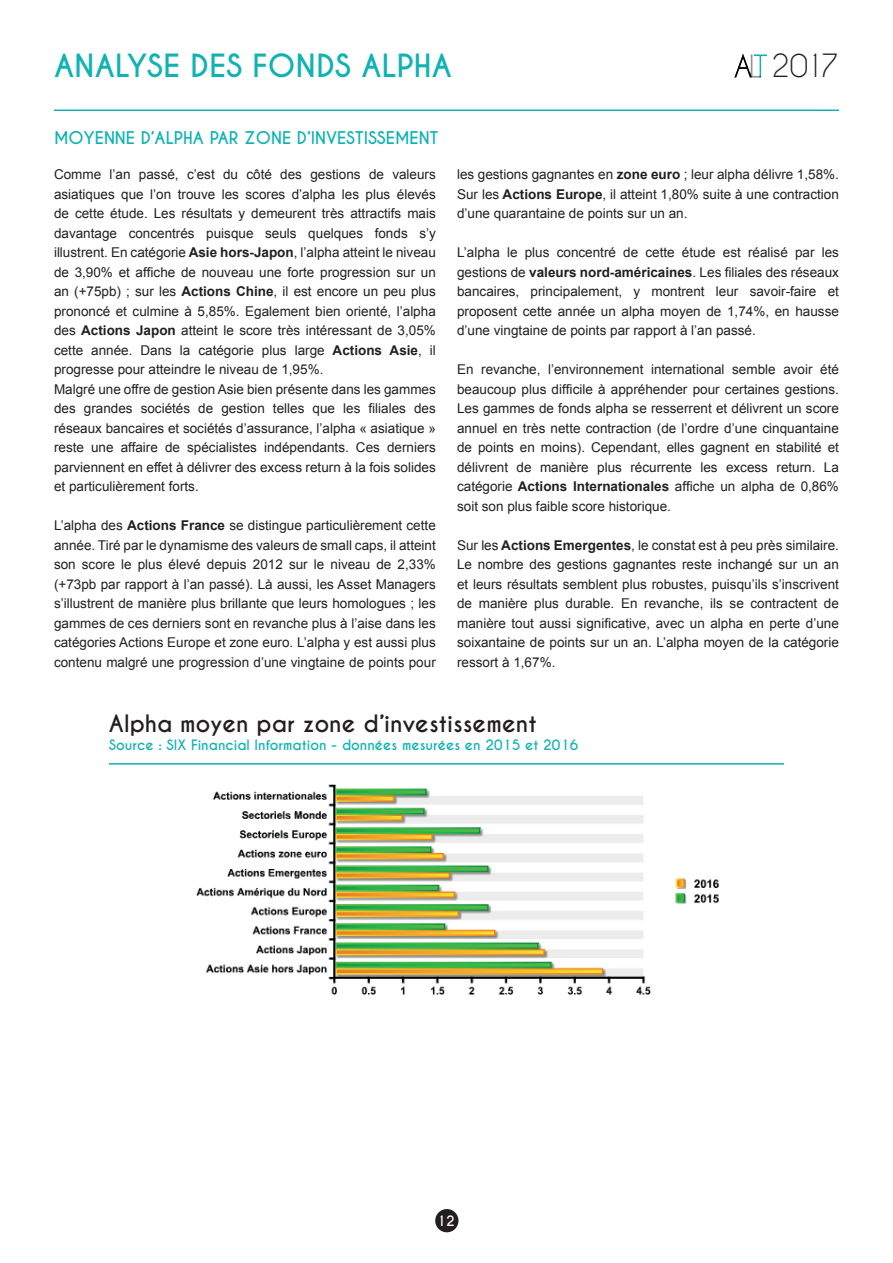
<style>
.page{position:relative;width:893px;height:1263px;background:#fff}
.page>*{position:absolute;margin:0;border:0;box-sizing:border-box;transform-origin:0 0}
.t1{font:700 30px "Caviar Dreams";letter-spacing:.01em;color:#10b2b2}
.t2{font:30px "Caviar Dreams";color:#231f20}
.t3{font:700 22.5px "Caviar Dreams";color:#231f20}
.t4{font:700 16.5px "Caviar Dreams";color:#10b2b2}
.t5{font:13.5px/19.5px "Arial";color:#231f20;text-align:justify}
.t6{font:700 13.5px "Caviar Dreams";color:#10b2b2}
.t7{font:700 13.5px "Caviar Dreams";color:#fff}
.s1{font-weight:700}
</style>
<div class="page">
<div style="left:435px;top:1209px;width:23px;height:23px;background:#231f20;border-radius:50%"></div>
<hr style="left:109px;top:763px;width:675px;height:2px;background:#10b2b2">
<img style="left:196px;top:784px;width:523px;height:211px">
<hr style="left:54px;top:109px;width:785px;height:2px;background:#10b2b2">
<img style="left:734px;top:54px;width:33px;height:24px">
<h1 class="t1" style="left:54px;top:48px;width:399px">ANALYSE DES FONDS ALPHA</h1>
<h1 class="t2" style="left:771px;top:48px;width:69px">2017</h1>
<p class="t4" style="left:54px;top:128px;width:386px">MOYENNE D’ALPHA PAR ZONE D’INVESTISSEMENT</p>
<p class="t5" style="left:54px;top:165px;width:383px;text-align:left">Comme l’an passé, c’est du côté des gestions de valeurs asiatiques que l’on trouve les scores d’alpha les plus élevés de cette étude. Les résultats y demeurent très attractifs mais davantage concentrés puisque seuls quelques fonds s’y illustrent. En catégorie <span class="s1">Asie hors-Japon</span>, l’alpha atteint le niveau de 3,90% et affiche de nouveau une forte progression sur un an (+75pb) ; sur les <span class="s1">Actions Chine</span>, il est encore un peu plus prononcé et culmine à 5,85%. Egalement bien orienté, l’alpha des <span class="s1">Actions Japon</span> atteint le score très intéressant de 3,05% cette année. Dans la catégorie plus large <span class="s1">Actions Asie</span>, il progresse pour atteindre le niveau de 1,95%.<br>Malgré une offre de gestion Asie bien présente dans les gammes des grandes sociétés de gestion telles que les filiales des réseaux bancaires et sociétés d’assurance, l’alpha « asiatique » reste une affaire de spécialistes indépendants. Ces derniers parviennent en effet à délivrer des excess return à la fois solides et particulièrement forts.</p>
<p class="t5" style="left:54px;top:516px;width:383px">L’alpha des <span class="s1">Actions France</span> se distingue particulièrement cette année. Tiré par le dynamisme des valeurs de small caps, il atteint son score le plus élevé depuis 2012 sur le niveau de 2,33% (+73pb par rapport à l’an passé). Là aussi, les Asset Managers s’illustrent de manière plus brillante que leurs homologues ; les gammes de ces derniers sont en revanche plus à l’aise dans les catégories Actions Europe et zone euro. L’alpha y est aussi plus contenu malgré une progression d’une vingtaine de points pour</p>
<p class="t5" style="left:457px;top:165px;width:383px">les gestions gagnantes en <span class="s1">zone euro</span> ; leur alpha délivre 1,58%.<br>Sur les <span class="s1">Actions Europe</span>, il atteint 1,80% suite à une contraction d’une quarantaine de points sur un an.</p>
<p class="t5" style="left:457px;top:243px;width:383px">L’alpha le plus concentré de cette étude est réalisé par les gestions de <span class="s1">valeurs nord-américaines</span>. Les filiales des réseaux bancaires, principalement, y montrent leur savoir-faire et proposent cette année un alpha moyen de 1,74%, en hausse d’une vingtaine de points par rapport à l’an passé.</p>
<p class="t5" style="left:457px;top:360px;width:383px">En revanche, l’environnement international semble avoir été beaucoup plus difficile à appréhender pour certaines gestions.<br>Les gammes de fonds alpha se resserrent et délivrent un score annuel en très nette contraction (de l’ordre d’une cinquantaine de points en moins). Cependant, elles gagnent en stabilité et délivrent de manière plus récurrente les excess return. La catégorie <span class="s1">Actions Internationales</span> affiche un alpha de 0,86% soit son plus faible score historique.</p>
<p class="t5" style="left:457px;top:535px;width:383px">Sur les <span class="s1">Actions Emergentes</span>, le constat est à peu près similaire.<br>Le nombre des gestions gagnantes reste inchangé sur un an et leurs résultats semblent plus robustes, puisqu’ils s’inscrivent de manière plus durable. En revanche, ils se contractent de manière tout aussi significative, avec un alpha en perte d’une soixantaine de points sur un an. L’alpha moyen de la catégorie ressort à 1,67%.</p>
<h2 class="t3" style="left:109px;top:710px;width:429px">Alpha moyen par zone d’investissement</h2>
<p class="t6" style="left:109px;top:737px;width:471px">Source : SIX Financial Information - données mesurées en 2015 et 2016</p>
<p class="t7" style="left:437px;top:1213px;width:20px">12</p>
</div>
